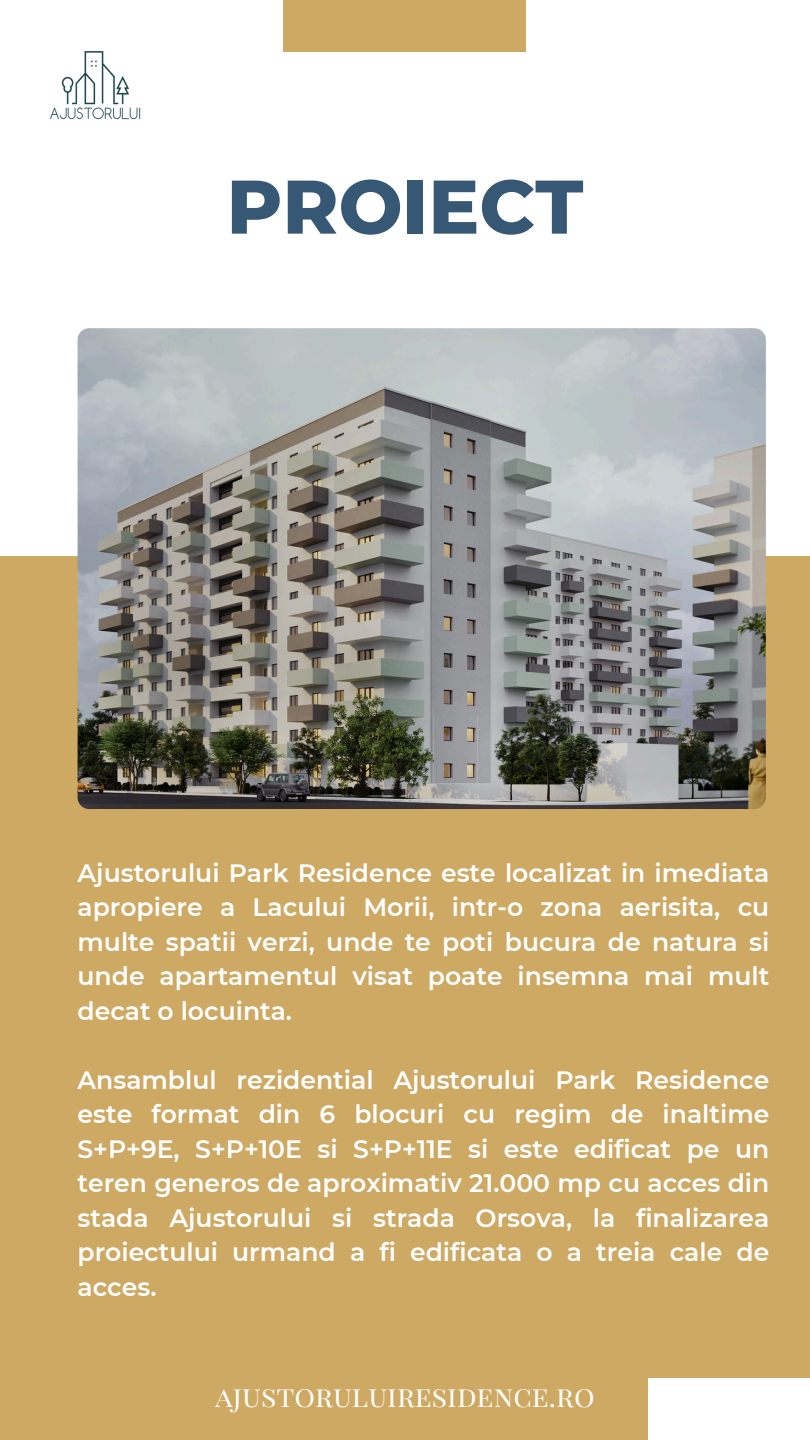
<style>
.page{position:relative;width:810px;height:1440px;background:#fff}
.page>*{position:absolute;margin:0;border:0;box-sizing:border-box;transform-origin:0 0}
.t1{font:800 75.8px "Montserrat";color:#365874}
.t2{font:28.7px "Playfair Display SC";color:#fff}
.t3{font:600 25.1px/34.5px "Montserrat";color:#fff;text-align:justify}
</style>
<div class="page">
<div style="left:0;top:556px;width:810px;height:884px;background:#cda964"></div>
<img style="left:78px;top:328px;width:688px;height:481px;border-radius:12px">
<div style="left:284px;top:0;width:242px;height:52px;background:#cda964"></div>
<div style="left:648px;top:1378px;width:162px;height:62px;background:#fff"></div>
<img style="left:50px;top:52px;width:91px;height:68px">
<p class="t1" style="left:227px;top:160px;width:358px">PROIECT</p>
<h1 class="t3" style="left:78px;top:855px;width:693px">Ajustorului Park Residence este localizat in imediata apropiere a Lacului Morii, intr-o zona aerisita, cu multe spatii verzi, unde te poti bucura de natura si unde apartamentul visat poate insemna mai mult decat o locuinta.</h1>
<p class="t3" style="left:78px;top:1062px;width:693px">Ansamblul rezidential Ajustorului Park Residence este format din 6 blocuri cu regim de inaltime S+P+9E, S+P+10E si S+P+11E si este edificat pe un teren generos de aproximativ 21.000 mp cu acces din stada Ajustorului si strada Orsova, la finalizarea proiectului urmand a fi edificata o a treia cale de acces.</p>
<p class="t2" style="left:215px;top:1376px;width:381px">AJUSTORULUIRESIDENCE.RO</p>
</div>
